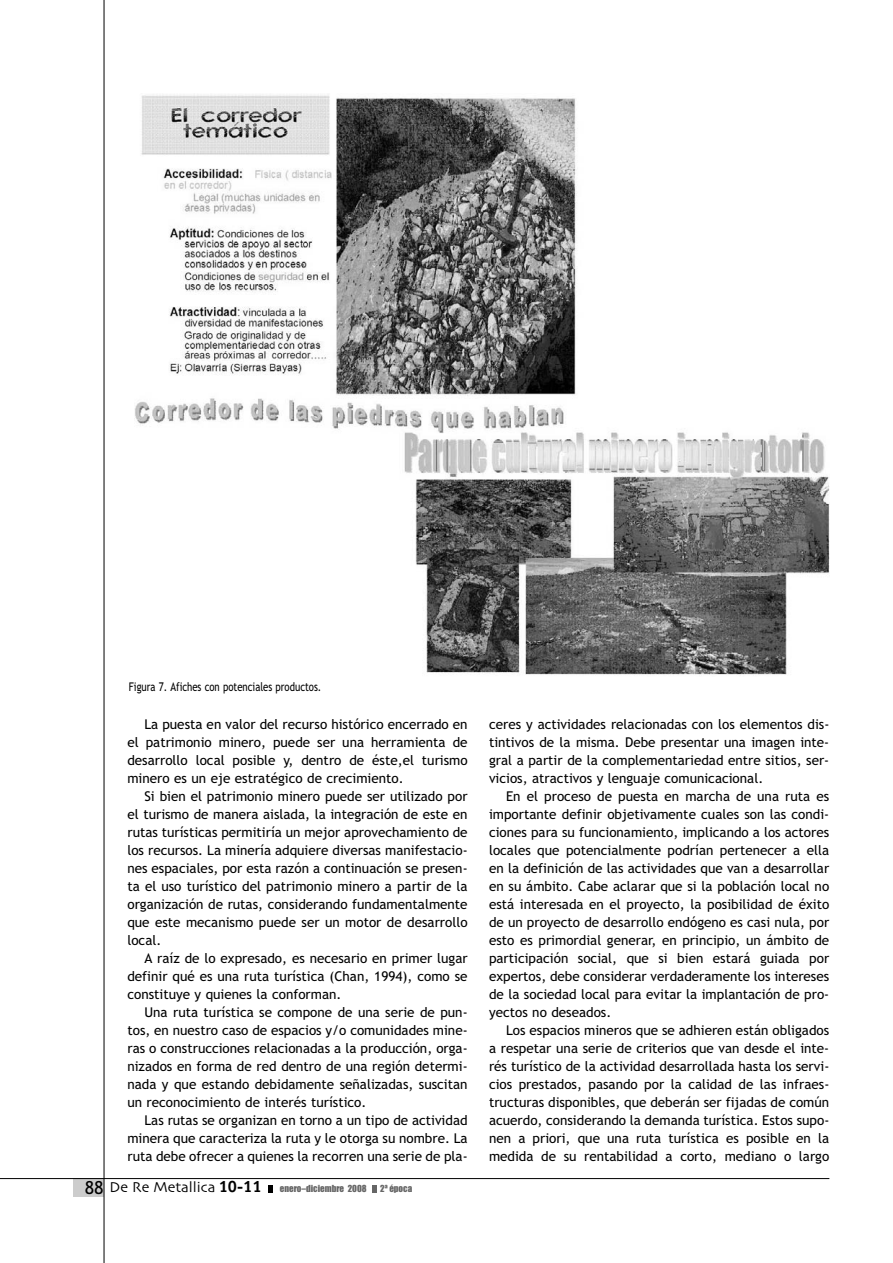
<style>
.page{position:relative;width:893px;height:1263px;background:#fff}
.page>*{position:absolute;margin:0;border:0;box-sizing:border-box;transform-origin:0 0}
.t1{font:18px "Trebuchet MS";color:#000}
.t2{font:13.5px/18px "Trebuchet MS";color:#000;text-align:justify}
.t3{font:12px "Trebuchet MS";color:#000;scale:.8 1}
.t4{font:9px "Impact";color:#666}
.s1{font-family:"Skia";font-size:15px;color:#000}
.s2{font-family:"Officina Sans";font-weight:700;font-size:16.5px;color:#000}
</style>
<div class="page">
<svg style="left:372px;top:1185px;width:4px;height:7px"></svg>
<svg style="left:268px;top:1185px;width:5px;height:7px"></svg>
<div style="left:73px;top:1179px;width:31px;height:18px;background:#ccc"></div>
<hr style="left:104px;top:0;width:1px;height:1263px;background:#000">
<hr style="left:0;top:1178px;width:829px;height:1px;background:#000">
<img style="left:134px;top:95px;width:695px;height:580px">
<p class="t3" style="left:129px;top:682px;width:242px">Figura 7. Afiches con potenciales productos.</p>
<h1 class="t1" style="left:85px;top:1181px;width:20px">88</h1>
<p class="t2" style="left:127px;top:716px;width:342px;text-indent:17px">La puesta en valor del recurso histórico encerrado en el patrimonio minero, puede ser una herramienta de desarrollo local posible y, dentro de éste,el turismo minero es un eje estratégico de crecimiento.</p>
<p class="t2" style="left:127px;top:788px;width:342px;text-indent:17px">Si bien el patrimonio minero puede ser utilizado por el turismo de manera aislada, la integración de este en rutas turísticas permitiría un mejor aprovechamiento de los recursos. La minería adquiere diversas manifestacio&shy;nes espaciales, por esta razón a continuación se presen&shy;ta el uso turístico del patrimonio minero a partir de la organización de rutas, considerando fundamentalmente que este mecanismo puede ser un motor de desarrollo local.</p>
<p class="t2" style="left:127px;top:950px;width:342px;text-indent:17px">A raíz de lo expresado, es necesario en primer lugar definir qué es una ruta turística (Chan, 1994), como se constituye y quienes la conforman.</p>
<p class="t2" style="left:127px;top:1004px;width:342px;text-indent:17px">Una ruta turística se compone de una serie de pun&shy;tos, en nuestro caso de espacios y/o comunidades mine&shy;ras o construcciones relacionadas a la producción, orga&shy;nizados en forma de red dentro de una región determi&shy;nada y que estando debidamente señalizadas, suscitan un reconocimiento de interés turístico.</p>
<p class="t2" style="left:127px;top:1112px;width:342px;text-indent:17px">Las rutas se organizan en torno a un tipo de actividad minera que caracteriza la ruta y le otorga su nombre. La ruta debe ofrecer a quienes la recorren una serie de pla-</p>
<p class="t4" style="left:109px;top:1186px;width:259px"><span class="s1">De Re Metallica</span> <span class="s2">10-11</span> enero–diciembre 2008</p>
<p class="t4" style="left:380px;top:1186px;width:34px">2ª época</p>
<p class="t2" style="left:489px;top:716px;width:342px">ceres y actividades relacionadas con los elementos dis&shy;tintivos de la misma. Debe presentar una imagen inte&shy;gral a partir de la complementariedad entre sitios, ser&shy;vicios, atractivos y lenguaje comunicacional.</p>
<p class="t2" style="left:489px;top:788px;width:342px;text-indent:17px">En el proceso de puesta en marcha de una ruta es importante definir objetivamente cuales son las condi&shy;ciones para su funcionamiento, implicando a los actores locales que potencialmente podrían pertenecer a ella en la definición de las actividades que van a desarrollar en su ámbito. Cabe aclarar que si la población local no está interesada en el proyecto, la posibilidad de éxito de un proyecto de desarrollo endógeno es casi nula, por esto es primordial generar, en principio, un ámbito de participación social, que si bien estará guiada por expertos, debe considerar verdaderamente los intereses de la sociedad local para evitar la implantación de pro&shy;yectos no deseados.</p>
<p class="t2" style="left:489px;top:1022px;width:342px;text-indent:17px">Los espacios mineros que se adhieren están obligados a respetar una serie de criterios que van desde el inte&shy;rés turístico de la actividad desarrollada hasta los servi&shy;cios prestados, pasando por la calidad de las infraes&shy;tructuras disponibles, que deberán ser fijadas de común acuerdo, considerando la demanda turística. Estos supo&shy;nen a priori, que una ruta turística es posible en la medida de su rentabilidad a corto, mediano o largo</p>
</div>
